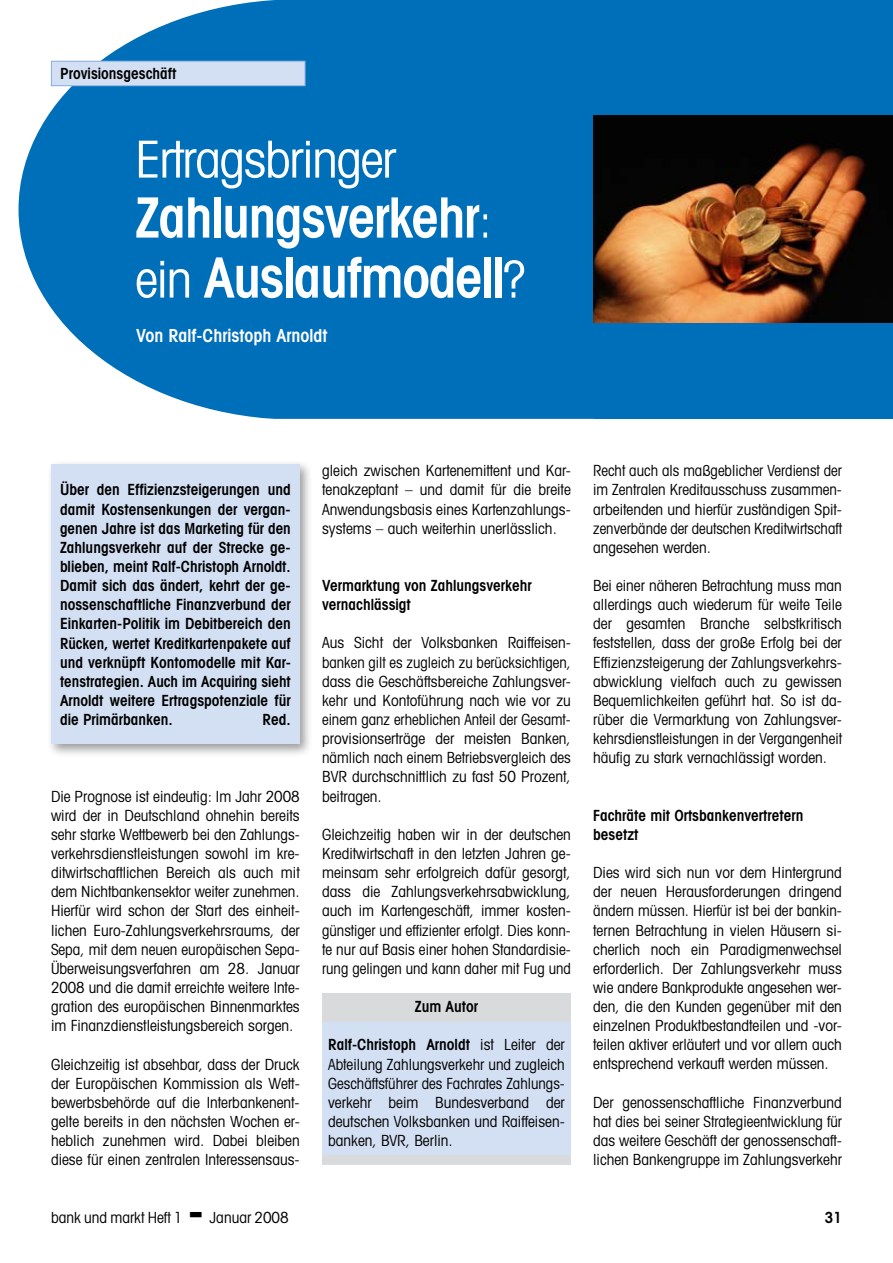
<style>
.page{position:relative;width:893px;height:1263px;background:#fff}
.page>*{position:absolute;margin:0;border:0;box-sizing:border-box;transform-origin:0 0}
.t1{font:600 condensed 55.5px/60px "Avant Garde";letter-spacing:-.025em;color:#fff}
.t2{font:condensed 51px "Avant Garde";letter-spacing:-.025em;color:#fff}
.t3{font:600 condensed 18px "Avant Garde";color:#fff}
.t4{font:condensed 15.3px/19.2px "Avant Garde";color:#000;text-align:justify}
.t5{font:600 condensed 15.3px/19.2px "Avant Garde";color:#000}
.s1{font-weight:400;font-size:51px}
.s2{font-weight:600}
</style>
<div class="page">
<svg style="left:19px;top:0;width:575px;height:419px;background:#1a7dc0"></svg>
<div style="left:51px;top:61px;width:254px;height:25px;background:#d3dff2"></div>
<div style="left:51px;top:61px;width:254px;height:25px;border:1px solid #88aedc"></div>
<div style="left:46px;top:459px;width:281px;height:305px;background:#000;opacity:.4"></div>
<div style="left:51px;top:465px;width:249px;height:279px;background:#d3dff2"></div>
<div style="left:322px;top:1015px;width:249px;height:150px;background:#d3dff2"></div>
<div style="left:322px;top:993px;width:249px;height:28px;background:#d8dadc"></div>
<div style="left:322px;top:1155px;width:249px;height:9px;background:#d8dadc"></div>
<div style="left:594px;top:0;width:299px;height:419px;background:#006fba"></div>
<img style="left:594px;top:115px;width:299px;height:208px">
<p class="t5" style="left:60px;top:64px;width:118px">Provisionsgeschäft</p>
<h2 class="t2" style="left:135px;top:128px;width:263px">Ertragsbringer</h2>
<h1 class="t1" style="left:135px;top:187px;width:392px">Zahlungsverkehr<span class="s1">: ein</span> Auslaufmodell<span class="s1">?</span></h1>
<p class="t3" style="left:136px;top:325px;width:193px">Von Ralf-Christoph Arnoldt</p>
<p class="t5" style="left:60px;top:480px;width:232px;text-align:justify">Über den Effizienzsteigerungen und damit Kostensenkungen der vergan&shy;genen Jahre ist das Marketing für den Zahlungsverkehr auf der Strecke ge&shy;blieben, meint Ralf-Christoph Arnoldt.<br>Damit sich das ändert, kehrt der ge&shy;nossenschaftliche Finanzverbund der Einkarten-Politik im Debitbereich den Rücken, wertet Kreditkartenpakete auf und verknüpft Kontomodelle mit Kar&shy;tenstrategien. Auch im Acquiring sieht Arnoldt weitere Ertragspotenziale für die Primärbanken.</p>
<p class="t5" style="left:263px;top:710px;width:30px">Red.</p>
<p class="t4" style="left:51px;top:786px;width:250px">Die Prognose ist eindeutig: Im Jahr 2008 wird der in Deutschland ohnehin bereits sehr starke Wettbewerb bei den Zahlungs&shy;verkehrsdienstleistungen sowohl im kre&shy;ditwirtschaftlichen Bereich als auch mit dem Nichtbankensektor weiter zunehmen.<br>Hierfür wird schon der Start des einheit&shy;lichen Euro-Zahlungsverkehrsraums, der Sepa, mit dem neuen europäischen Sepa-Überweisungsverfahren am 28. Januar 2008 und die damit erreichte weitere Inte&shy;gration des europäischen Binnenmarktes im Finanzdienstleistungsbereich sorgen.</p>
<p class="t4" style="left:51px;top:1054px;width:250px">Gleichzeitig ist absehbar, dass der Druck der Europäischen Kommission als Wett&shy;bewerbsbehörde auf die Interbankenent&shy;gelte bereits in den nächsten Wochen er&shy;heblich zunehmen wird. Dabei bleiben diese für einen zentralen Interessensaus-</p>
<p class="t4" style="left:322px;top:461px;width:250px">gleich zwischen Kartenemittent und Kar&shy;tenakzeptant – und damit für die breite Anwendungsbasis eines Kartenzahlungs&shy;systems – auch weiterhin unerlässlich.</p>
<p class="t5" style="left:322px;top:576px;width:211px">Vermarktung von Zahlungsverkehr vernachlässigt</p>
<p class="t4" style="left:322px;top:633px;width:250px">Aus Sicht der Volksbanken Raiffeisen&shy;banken gilt es zugleich zu berücksichtigen, dass die Geschäftsbereiche Zahlungsver&shy;kehr und Kontoführung nach wie vor zu einem ganz erheblichen Anteil der Gesamt&shy;provisionserträge der meisten Banken, nämlich nach einem Betriebsvergleich des BVR durchschnittlich zu fast 50 Prozent, beitragen.</p>
<p class="t4" style="left:322px;top:824px;width:250px">Gleichzeitig haben wir in der deutschen Kreditwirtschaft in den letzten Jahren ge&shy;meinsam sehr erfolgreich dafür gesorgt, dass die Zahlungsverkehrsabwicklung, auch im Kartengeschäft, immer kosten&shy;günstiger und effizienter erfolgt. Dies konn&shy;te nur auf Basis einer hohen Standardisie&shy;rung gelingen und kann daher mit Fug und</p>
<p class="t5" style="left:415px;top:997px;width:65px">Zum Autor</p>
<p class="t4" style="left:328px;top:1035px;width:238px"><span class="s2">Ralf-Christoph Arnoldt</span> ist Leiter der Abteilung Zahlungsverkehr und zugleich Geschäftsführer des Fachrates Zahlungs&shy;verkehr beim Bundesverband der deutschen Volksbanken und Raiffeisen&shy;banken, BVR, Berlin.</p>
<p class="t4" style="left:593px;top:461px;width:250px">Recht auch als maßgeblicher Verdienst der im Zentralen Kreditausschuss zusammen&shy;arbeitenden und hierfür zuständigen Spit&shy;zenverbände der deutschen Kreditwirtschaft angesehen werden.</p>
<p class="t4" style="left:593px;top:576px;width:250px">Bei einer näheren Betrachtung muss man allerdings auch wiederum für weite Teile der gesamten Branche selbstkritisch feststellen, dass der große Erfolg bei der Effizienzsteigerung der Zahlungsverkehrs&shy;abwicklung vielfach auch zu gewissen Bequemlichkeiten geführt hat. So ist da&shy;rüber die Vermarktung von Zahlungsver&shy;kehrsdienstleistungen in der Vergangenheit häufig zu stark vernachlässigt worden.</p>
<p class="t5" style="left:593px;top:805px;width:212px">Fachräte mit Ortsbankenvertretern besetzt</p>
<p class="t4" style="left:593px;top:863px;width:250px">Dies wird sich nun vor dem Hintergrund der neuen Herausforderungen dringend ändern müssen. Hierfür ist bei der bankin&shy;ternen Betrachtung in vielen Häusern si&shy;cherlich noch ein Paradigmenwechsel erforderlich. Der Zahlungsverkehr muss wie andere Bankprodukte angesehen wer&shy;den, die den Kunden gegenüber mit den einzelnen Produktbestandteilen und -vor&shy;teilen aktiver erläutert und vor allem auch entsprechend verkauft werden müssen.</p>
<p class="t4" style="left:593px;top:1092px;width:250px">Der genossenschaftliche Finanzverbund hat dies bei seiner Strategieentwicklung für das weitere Geschäft der genossenschaft&shy;lichen Bankengruppe im Zahlungsverkehr</p>
<p class="t4" style="left:51px;top:1207px;width:133px">bank und markt Heft 1</p>
<p class="t4" style="left:209px;top:1207px;width:81px">Januar 2008</p>
<p class="t5" style="left:825px;top:1207px;width:19px">31</p>
</div>
